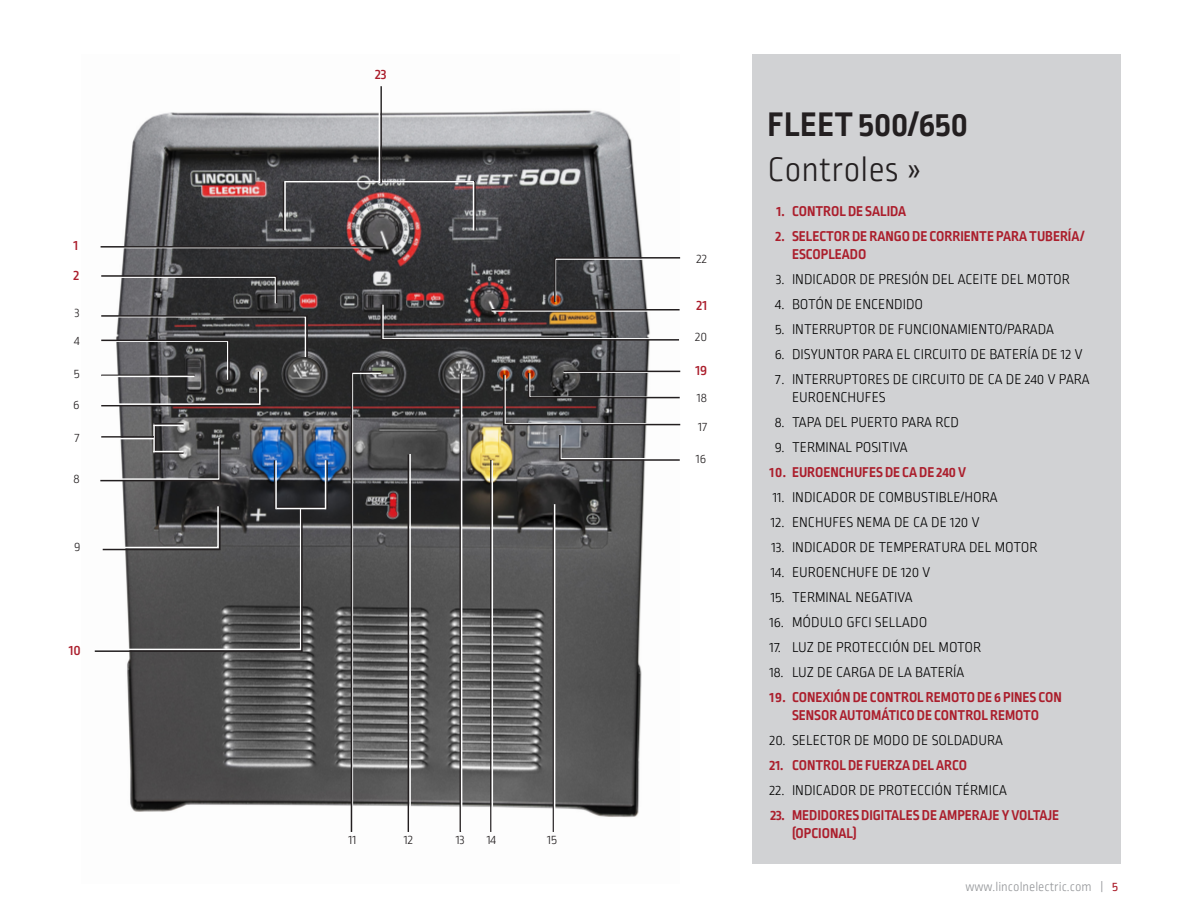
<style>
.page{position:relative;width:1188px;height:918px;background:#fff}
.page>*{position:absolute;margin:0;border:0;box-sizing:border-box;transform-origin:0 0}
.t1{font:700 36px/45px "Ropa Sans Pro";letter-spacing:.005em;color:#231f20}
.t2{font:300 15px/18px "Ropa Sans Pro";color:#000}
.t3{font:700 15px/18px "Ropa Sans Pro";color:#ab1e2c}
.t4{font:500 15px "Ropa Sans Pro";color:#ab1e2c}
.t5{font:300 13.5px "Ropa Sans Pro";color:#231f20}
.t6{font:300 13.5px "Ropa Sans Pro";color:#939598}
.s1{font-weight:300}
.s2{font-weight:400;color:#ab1e2c}
</style>
<div class="page">
<div style="left:752px;top:54px;width:368px;height:810px;background:#d1d2d4"></div>
<img style="left:100px;top:110px;width:579px;height:722px">
<svg style="left:100px;top:314px;width:209px;height:93px;background:#585758"></svg>
<svg style="left:100px;top:274px;width:178px;height:31px;background:#5e5d5f"></svg>
<svg style="left:100px;top:436px;width:122px;height:46px"></svg>
<svg style="left:94px;top:505px;width:209px;height:148px"></svg>
<svg style="left:380px;top:256px;width:301px;height:85px;background:#635c5c"></svg>
<svg style="left:502px;top:371px;width:179px;height:55px"></svg>
<svg style="left:558px;top:434px;width:122px;height:28px"></svg>
<svg style="left:350px;top:370px;width:34px;height:462px;background:#616061"></svg>
<hr style="left:563px;top:371px;width:117px;height:2px;background:#fff">
<hr style="left:563px;top:371px;width:117px;height:1px;background:#231f20">
<hr style="left:101px;top:246px;width:282px;height:2px;background:#231f20">
<hr style="left:492px;top:310px;width:187px;height:2px;background:#fff">
<hr style="left:492px;top:309px;width:188px;height:1px;background:#231f20">
<hr style="left:101px;top:375px;width:94px;height:1px;background:#231f20">
<hr style="left:102px;top:376px;width:92px;height:1px;background:#fff">
<hr style="left:408px;top:455px;width:1px;height:377px;background:#231f20">
<hr style="left:409px;top:454px;width:2px;height:378px;background:#fff">
<hr style="left:460px;top:373px;width:1px;height:459px;background:#231f20">
<hr style="left:461px;top:374px;width:1px;height:457px;background:#fff">
<hr style="left:490px;top:460px;width:2px;height:372px;background:#231f20">
<hr style="left:492px;top:460px;width:1px;height:372px;background:#fff">
<hr style="left:553px;top:505px;width:1px;height:327px;background:#231f20">
<hr style="left:554px;top:504px;width:1px;height:328px;background:#fff">
<hr style="left:155px;top:423px;width:1px;height:30px;background:#231f20">
<hr style="left:153px;top:423px;width:2px;height:30px;background:#fff">
<hr style="left:101px;top:436px;width:53px;height:2px;background:#231f20">
<hr style="left:101px;top:438px;width:53px;height:1px;background:#fff">
<hr style="left:153px;top:452px;width:31px;height:2px;background:#231f20">
<hr style="left:153px;top:451px;width:30px;height:1px;background:#fff">
<hr style="left:153px;top:423px;width:31px;height:2px;background:#231f20">
<hr style="left:154px;top:425px;width:30px;height:1px;background:#fff">
<hr style="left:284px;top:181px;width:191px;height:1px;background:#231f20">
<hr style="left:284px;top:181px;width:190px;height:1px;background:#fff">
<hr style="left:380px;top:86px;width:2px;height:97px;background:#231f20">
<hr style="left:379px;top:86px;width:1px;height:97px;background:#fff">
<hr style="left:283px;top:182px;width:1px;height:48px;background:#231f20">
<hr style="left:284px;top:182px;width:2px;height:48px;background:#fff">
<hr style="left:474px;top:182px;width:2px;height:48px;background:#231f20">
<hr style="left:473px;top:182px;width:1px;height:48px;background:#fff">
<hr style="left:276px;top:506px;width:49px;height:2px;background:#231f20">
<hr style="left:276px;top:508px;width:49px;height:1px;background:#fff">
<hr style="left:274px;top:460px;width:1px;height:50px;background:#231f20">
<hr style="left:275px;top:460px;width:2px;height:49px;background:#fff">
<hr style="left:326px;top:460px;width:2px;height:49px;background:#231f20">
<hr style="left:325px;top:460px;width:1px;height:49px;background:#fff">
<p class="t4" style="left:73px;top:237px;width:6px">1</p>
<p class="t4" style="left:74px;top:267px;width:7px">2</p>
<p class="t5" style="left:74px;top:306px;width:7px">3</p>
<p class="t5" style="left:74px;top:334px;width:7px">4</p>
<p class="t5" style="left:74px;top:367px;width:7px">5</p>
<p class="t5" style="left:73px;top:398px;width:8px">6</p>
<p class="t5" style="left:75px;top:430px;width:7px">7</p>
<p class="t5" style="left:73px;top:472px;width:8px">8</p>
<p class="t5" style="left:74px;top:539px;width:8px">9</p>
<p class="t4" style="left:69px;top:642px;width:14px">10</p>
<p class="t4" style="left:375px;top:66px;width:13px">23</p>
<p class="t5" style="left:349px;top:833px;width:9px">11</p>
<p class="t5" style="left:404px;top:833px;width:11px">12</p>
<p class="t5" style="left:456px;top:833px;width:11px">13</p>
<p class="t5" style="left:487px;top:833px;width:11px">14</p>
<p class="t5" style="left:547px;top:833px;width:11px">15</p>
<p class="t5" style="left:697px;top:251px;width:12px">22</p>
<p class="t4" style="left:697px;top:297px;width:12px">21</p>
<p class="t5" style="left:695px;top:330px;width:14px">20</p>
<p class="t4" style="left:695px;top:362px;width:13px">19</p>
<p class="t5" style="left:697px;top:390px;width:12px">18</p>
<p class="t5" style="left:698px;top:419px;width:10px">17</p>
<p class="t5" style="left:696px;top:452px;width:12px">16</p>
<p class="t1" style="left:767px;top:104px;width:202px">FLEET 500/650<br><span class="s1">Controles »</span></p>
<p class="t3" style="left:776px;top:203px;width:131px">1. CONTROL DE SALIDA</p>
<p class="t3" style="left:792px;top:228px;width:294px;text-indent:-16px">2. SELECTOR DE RANGO DE CORRIENTE PARA TUBERÍA/<br>ESCOPLEADO</p>
<p class="t2" style="left:776px;top:271px;width:295px">3. INDICADOR DE PRESIÓN DEL ACEITE DEL MOTOR</p>
<p class="t2" style="left:775px;top:296px;width:149px">4. BOTÓN DE ENCENDIDO</p>
<p class="t2" style="left:775px;top:321px;width:280px">5. INTERRUPTOR DE FUNCIONAMIENTO/PARADA</p>
<p class="t2" style="left:775px;top:346px;width:309px">6. DISYUNTOR PARA EL CIRCUITO DE BATERÍA DE 12 V</p>
<p class="t2" style="left:792px;top:371px;width:299px;text-indent:-17px">7 . INTERRUPTORES DE CIRCUITO DE CA DE 240 V PARA<br>EUROENCHUFES</p>
<p class="t2" style="left:775px;top:414px;width:186px">8. TAPA DEL PUERTO PARA RCD</p>
<p class="t2" style="left:775px;top:439px;width:134px">9. TERMINAL POSITIVA</p>
<p class="t3" style="left:770px;top:464px;width:198px">10. EUROENCHUFES DE CA DE 240 V</p>
<p class="t2" style="left:773px;top:489px;width:226px">11. INDICADOR DE COMBUSTIBLE/HORA</p>
<p class="t2" style="left:771px;top:514px;width:210px">12. ENCHUFES NEMA DE CA DE 120 V</p>
<p class="t2" style="left:772px;top:539px;width:267px">13. INDICADOR DE TEMPERATURA DEL MOTOR</p>
<p class="t2" style="left:771px;top:564px;width:161px">14. EUROENCHUFE DE 120 V</p>
<p class="t2" style="left:771px;top:589px;width:143px">15. TERMINAL NEGATIVA</p>
<p class="t2" style="left:770px;top:614px;width:159px">16. MÓDULO GFCI SELLADO</p>
<p class="t2" style="left:770px;top:639px;width:213px">17. LUZ DE PROTECCIÓN DEL MOTOR</p>
<p class="t2" style="left:770px;top:664px;width:196px">18. LUZ DE CARGA DE LA BATERÍA</p>
<p class="t3" style="left:770px;top:689px;width:294px;text-align:center">19. CONEXIÓN DE CONTROL REMOTO DE 6 PINES CON<br>SENSOR AUTOMÁTICO DE CONTROL REMOTO</p>
<p class="t2" style="left:770px;top:733px;width:235px">20. SELECTOR DE MODO DE SOLDADURA</p>
<p class="t3" style="left:770px;top:757px;width:199px">21. CONTROL DE FUERZA DEL ARCO</p>
<p class="t2" style="left:770px;top:783px;width:239px">22. INDICADOR DE PROTECCIÓN TÉRMICA</p>
<p class="t3" style="left:792px;top:807px;width:269px;text-indent:-21px">23. MEDIDORES DIGITALES DE AMPERAJE Y VOLTAJE (OPCIONAL)</p>
<p class="t6" style="left:965px;top:880px;width:154px">www.lincolnelectric.com | <span class="s2">5</span></p>
</div>
